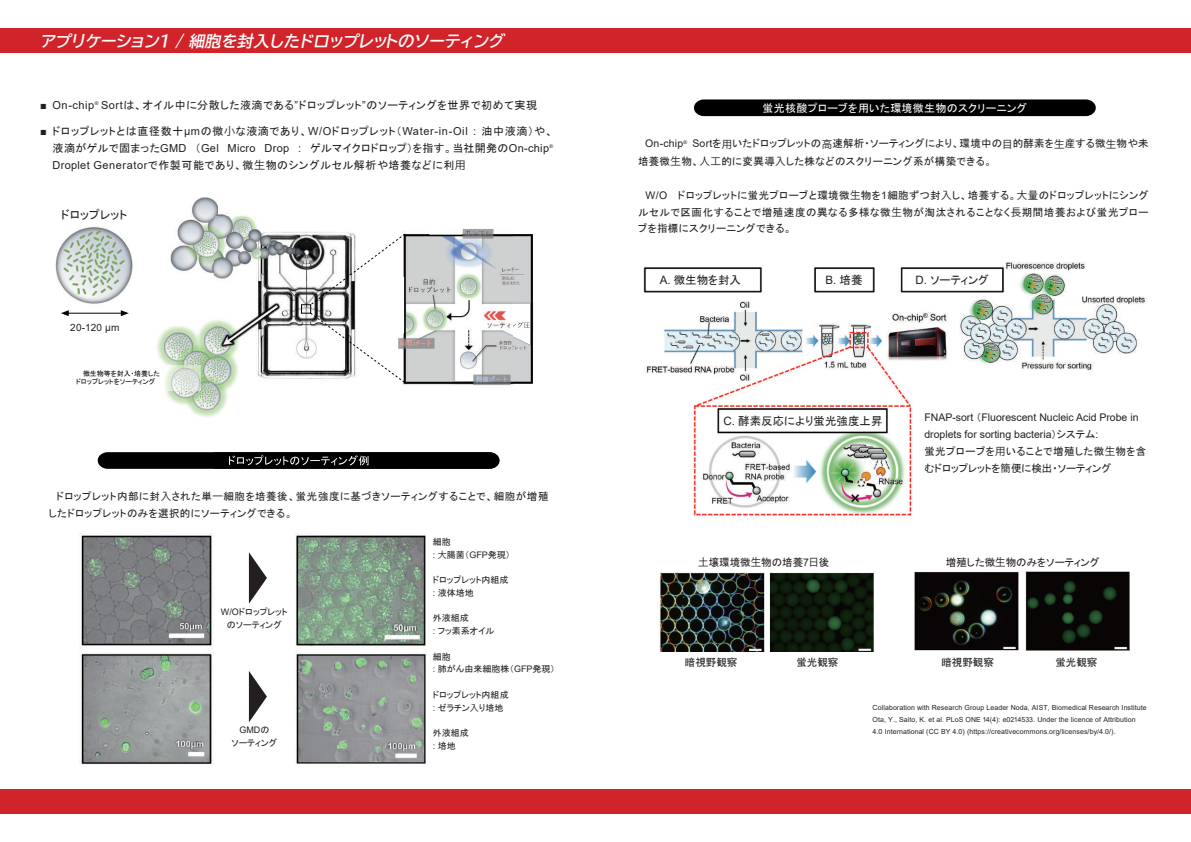
<style>
.page{position:relative;width:1191px;height:842px;background:#fff}
.page>*{position:absolute;margin:0;border:0;box-sizing:border-box;transform-origin:0 0}
.t1{font:italic 15.8px "BIZ UDP Gothic Bold";color:#fff}
.t2{font:12px "MS P Gothic";letter-spacing:.015em;color:#231f20}
.t3{font:11.5px "MS P Gothic";color:#231f20}
.t4{font:11.5px "Arial";color:#231f20}
.t5{font:11px/17px "MS P Gothic";letter-spacing:.05em;color:#231f20;text-align:justify}
.t6{font:11px "MS P Gothic";letter-spacing:.025em;color:#fff}
.t7{font:11px "Arial";color:#231f20}
.t8{font:10.5px/17px "MS P Gothic";letter-spacing:.035em;color:#231f20}
.t9{font:10.5px/16.9px "MS P Gothic";color:#231f20}
.t10{font:10.5px/17px "Arial";color:#231f20}
.t11{font:10px "Arial";letter-spacing:.015em;color:#231f20}
.t12{font:9px/12.8px "MS P Gothic";color:#231f20}
.t13{font:9px "Arial";color:#231f20}
.t14{font:7px/12.2px "Arial";letter-spacing:.01em;color:#231f20}
.t15{font:7px/8.4px "MS P Gothic";color:#030303}
.s1{font-family:"Arial"}
.s2{font-family:"Koz Go Pr 6 N"}
.s3{font-family:"MS P Gothic"}
</style>
<div class="page">
<div style="left:0;top:28px;width:1191px;height:25px;background:#d1232a"></div>
<div style="left:0;top:789px;width:1191px;height:25px;background:#d1232a"></div>
<div style="left:694px;top:99px;width:401px;height:17px;background:#000"></div>
<svg style="left:98px;top:452px;width:116px;height:17px;background:#090909"></svg>
<img style="left:643px;top:262px;width:503px;height:254px">
<img style="left:295px;top:534px;width:131px;height:230px">
<img style="left:80px;top:534px;width:134px;height:230px">
<svg style="left:249px;top:552px;width:18px;height:52px"></svg>
<svg style="left:249px;top:671px;width:18px;height:51px"></svg>
<img style="left:157px;top:197px;width:61px;height:220px">
<img style="left:218px;top:214px;width:27px;height:2px">
<img style="left:55px;top:226px;width:78px;height:78px">
<img style="left:414px;top:228px;width:120px;height:158px">
<hr style="left:67px;top:313px;width:55px;height:1px;background:#030303">
<svg style="left:121px;top:310px;width:8px;height:6px"></svg>
<svg style="left:61px;top:310px;width:8px;height:6px"></svg>
<img style="left:402px;top:231px;width:12px;height:154px">
<img style="left:214px;top:452px;width:285px;height:17px">
<img style="left:229px;top:455px;width:139px;height:10px">
<img style="left:214px;top:216px;width:142px;height:201px">
<img style="left:402px;top:306px;width:2px;height:6px">
<img style="left:429px;top:228px;width:33px;height:6px">
<img style="left:461px;top:228px;width:33px;height:1px">
<svg style="left:310px;top:312px;width:96px;height:72px"></svg>
<svg style="left:310px;top:233px;width:96px;height:73px"></svg>
<div style="left:301px;top:304px;width:10px;height:10px;border:1px solid #030303"></div>
<img style="left:157px;top:366px;width:44px;height:24px">
<img style="left:659px;top:573px;width:105px;height:79px">
<img style="left:769px;top:573px;width:105px;height:79px">
<img style="left:1024px;top:571px;width:105px;height:79px">
<img style="left:914px;top:571px;width:105px;height:79px">
<h1 class="t1" style="left:40px;top:33px;width:465px">アプリケーション1 / 細胞を封入したドロップレットのソーティング</h1>
<p class="t5" style="left:53px;top:97px;width:486px"><span class="s1">On-chip</span><sup>®</sup> <span class="s1">Sort</span>は、オイル中に分散した液滴である<span class="s1">”</span>ドロップレット<span class="s1">”</span>のソーティングを世界で初めて実現</p>
<p class="t5" style="left:53px;top:123px;width:502px">ドロップレットとは直径数十<span class="s1">μm</span>の微<span class="s2">小</span>な液滴であり、<span class="s1">W/O</span>ドロップレット（<span class="s1">Water-in-Oil :</span> 油中液滴）や、液滴がゲルで固まった<span class="s1">GMD</span> （<span class="s1">Gel Micro Drop :</span> ゲルマイクロドロップ）を指す。当社開発の<span class="s1">On-chip</span><sup>® </sup><span class="s1">Droplet Generator</span>で作製可能であり、微<span class="s2">生</span>物のシングルセル解析や培養などに利<span class="s2">用</span></p>
<p class="t7" style="left:40px;top:98px;width:8px">■</p>
<p class="t7" style="left:40px;top:123px;width:8px">■</p>
<p class="t2" style="left:61px;top:209px;width:68px">ドロップレット</p>
<p class="t11" style="left:70px;top:321px;width:51px">20-120 μm</p>
<p class="t15" style="left:76px;top:369px;width:85px;text-indent:7px">微生物等を封入・培養したドロップレットをソーティング</p>
<p class="t8" style="left:49px;top:488px;width:501px">　ドロップレット内部に封<span class="s2">入</span>された単<span class="s2">一</span>細胞を培養後、蛍光強度に基づきソーティングすることで、細胞が増殖したドロップレットのみを選択的にソーティングできる。</p>
<p class="t12" style="left:221px;top:606px;width:68px;text-align:center"><span class="s1">W/O</span>ドロップレットのソーティング</p>
<p class="t13" style="left:239px;top:723px;width:31px">GMD<span class="s3">の</span></p>
<p class="t12" style="left:231px;top:736px;width:47px">ソーティング</p>
<p class="t12" style="left:433px;top:535px;width:79px">細胞<br><span class="s1">:</span> <span class="s2">大</span>腸菌（<span class="s1">GFP</span>発現）</p>
<p class="t12" style="left:433px;top:573px;width:77px">ドロップレット内組成<span class="s1">:</span> 液体培地</p>
<p class="t12" style="left:433px;top:612px;width:63px">外液組成<br><span class="s1">:</span> フッ素系オイル</p>
<p class="t12" style="left:433px;top:650px;width:124px">細胞<br><span class="s1">:</span> 肺がん由来細胞株（<span class="s1">GFP</span>発現）</p>
<p class="t12" style="left:433px;top:688px;width:77px">ドロップレット内組成<span class="s1">:</span> ゼラチン<span class="s2">入</span>り培地</p>
<p class="t12" style="left:433px;top:726px;width:37px">外液組成<span class="s1">:</span> 培地</p>
<p class="t6" style="left:762px;top:102px;width:266px">蛍光核酸プローブを用いた環境微生物のスクリーニング</p>
<p class="t8" style="left:638px;top:135px;width:512px;text-indent:7px"><span class="s1">On-chip</span><sup>®</sup> <span class="s1">Sort</span>を<span class="s2">用</span>いたドロップレットの<span class="s2">高</span>速解析・ソーティングにより、環境中の<span class="s2">目</span>的酵素を<span class="s2">生</span>産する微<span class="s2">生</span>物や未培養微<span class="s2">生</span>物、<span class="s2">人工</span>的に変異導<span class="s2">入</span>した株などのスクリーニング系が構築できる。</p>
<p class="t8" style="left:638px;top:186px;width:512px;text-align:justify;text-indent:7px"><span class="s1">W/O</span> ドロップレットに蛍光プローブと環境微<span class="s2">生</span>物を<span class="s1">1</span>細胞ずつ封<span class="s2">入</span>し、培養する。<span class="s2">大</span>量のドロップレットにシングルセルで区画化することで増殖速度の異なる多様な微<span class="s2">生</span>物が淘汰されることなく<span class="s2">長</span>期間培養および蛍光プローブを指標にスクリーニングできる。</p>
<p class="t3" style="left:659px;top:275px;width:83px"><span class="s1">A.</span> 微生物を封入</p>
<p class="t4" style="left:825px;top:272px;width:39px">B. <span class="s3">培養</span></p>
<p class="t3" style="left:915px;top:275px;width:75px"><span class="s1">D.</span> ソーティング</p>
<p class="t3" style="left:723px;top:415px;width:161px"><span class="s1">C.</span> 酵素反応により蛍光強度上昇</p>
<p class="t10" style="left:924px;top:409px;width:216px">FNAP-sort <span class="s3">（</span>Fluorescent Nucleic Acid Probe in droplets for sorting bacteria<span class="s3">）システム</span>:</p>
<p class="t9" style="left:924px;top:443px;width:224px">蛍光プローブを<span class="s2">用</span>いることで増殖した微<span class="s2">生</span>物を含むドロップレットを簡便に検出・ソーティング</p>
<p class="t9" style="left:698px;top:554px;width:132px"><span class="s2">土</span>壌環境微<span class="s2">生</span>物の培養<span class="s1">7</span><span class="s2">日</span>後</p>
<p class="t9" style="left:946px;top:554px;width:155px">増殖した微<span class="s2">生</span>物のみをソーティング</p>
<p class="t8" style="left:685px;top:653px;width:54px">暗視野観察</p>
<p class="t8" style="left:796px;top:653px;width:43px">蛍光観察</p>
<p class="t8" style="left:941px;top:653px;width:54px">暗視野観察</p>
<p class="t8" style="left:1055px;top:653px;width:43px">蛍光観察</p>
<p class="t14" style="left:872px;top:701px;width:276px">Collaboration with Research Group Leader Noda, AIST, Biomedical Research Institute<br>Ota, Y., Saito, K. et al. PLoS ONE 14(4): e0214533. Under the licence of Attribution<br>4.0 International (CC BY 4.0) (https://creativecommons.org/licenses/by/4.0/).</p>
</div>
